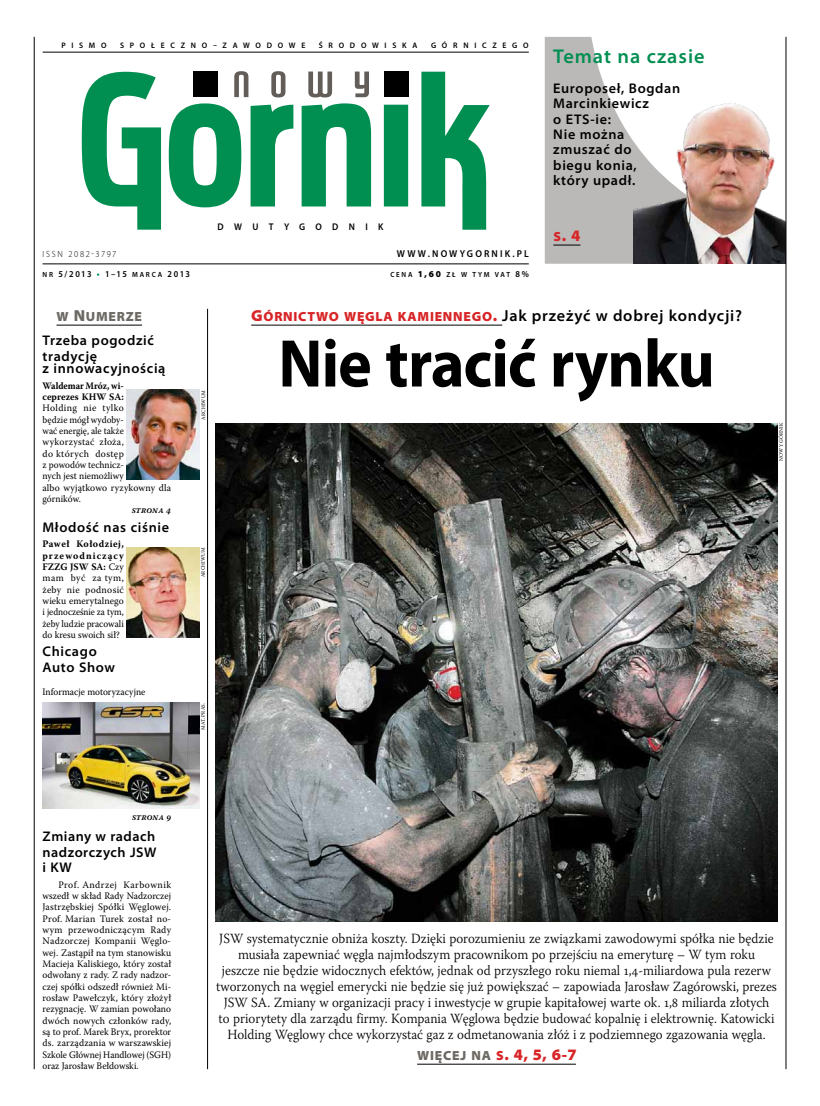
<style>
.page{position:relative;width:820px;height:1106px;background:#fff}
.page>*{position:absolute;margin:0;border:0;box-sizing:border-box;transform-origin:0 0}
.t1{font:700 68px "Myriad Pro";letter-spacing:-.015em;color:#000;scale:.94 1}
.t2{font:600 semi-expanded 20px "Myriad Pro";letter-spacing:.05em;color:#008e51;scale:.94 1}
.t3{font:600 semi-expanded 16px "Myriad Pro";letter-spacing:.05em;color:#000;scale:.94 1}
.t4{font:16px "Myriad Pro Black Semi Ext SC830";color:#d82527;scale:.94 1}
.t5{font:300 14px/16px "Warnock Pro";color:#000;text-align:center;scale:.94 1}
.t6{font:600 semi-expanded 14px/15.4px "Myriad Pro";letter-spacing:.05em;color:#000;scale:.94 1}
.t7{font:13.3px "Myriad Pro Black Semi Ext SC830";letter-spacing:.06em;color:#6d6964;scale:.94 1}
.t8{font:600 10px "Myriad Pro";letter-spacing:.225em;color:#000;scale:.94 1}
.t9{font:9.9px/11.3px "Warnock Pro";color:#000}
.t10{font:9.9px/11.3px "Warnock Pro";color:#000;text-align:justify;scale:.95 1}
.t11{font:700 9.9px/11.3px "Warnock Pro";letter-spacing:.005em;color:#000;scale:.91 1}
.t12{font:9.9px "Warnock Pro";color:#000;scale:.94 1}
.t13{font:italic 600 9.9px "Warnock Pro";color:#000;scale:.94 1}
.t14{font:600 9.7px "Myriad Pro";letter-spacing:1.13em;color:#000;scale:.94 1}
.t15{font:9px "Myriad Pro Semibold SC830";letter-spacing:.17em;color:#000;scale:.94 1}
.t16{font:300 9px "Myriad Pro";letter-spacing:.19em;color:#000;scale:.94 1}
.t17{font:600 8px "Myriad Pro";letter-spacing:.74em;color:#000}
.t18{font:7.5px "Myriad Pro Semibold SC830";letter-spacing:.24em;color:#000;scale:.94 1}
.t19{font:5.3px "Warnock Pro";letter-spacing:.02em;color:#000;scale:.94 1}
.s1{font-size:7.5px}
.s2{font-family:"Myriad Pro";font-weight:700;color:#008e51}
.s3{font-family:"Myriad Pro Black Semi Ext SC830";font-size:9px}
.s4{font-size:9px}
.s5{font-size:13.3px}
.s6{font-size:16px}
.s7{font-weight:700}
.s8{font-family:"Myriad Pro Black Semi Ext SC830";font-weight:400;font-stretch:normal;color:#d82527}
.s9{font-family:"Myriad Pro Black Semi Ext SC830";font-weight:400;font-stretch:normal;font-size:13.3px;color:#d82527}
.s10{color:#d82527}
.s11{font-size:16px;color:#d82527}
</style>
<div class="page">
<hr style="left:34px;top:37px;width:1px;height:1032px;background:#000">
<svg style="left:544px;top:37px;width:89px;height:227px;background:#c3c2c1"></svg>
<img style="left:633px;top:103px;width:152px;height:161px">
<svg style="left:553px;top:245px;width:27px;height:1px"></svg>
<hr style="left:43px;top:52px;width:485px;height:1px;background:#000">
<hr style="left:43px;top:264px;width:485px;height:1px;background:#000">
<hr style="left:785px;top:37px;width:1px;height:1032px;background:#000">
<hr style="left:56px;top:325px;width:86px;height:1px;background:#000">
<svg style="left:82px;top:72px;width:407px;height:158px"></svg>
<div style="left:384px;top:71px;width:24px;height:26px;background:#000"></div>
<div style="left:193px;top:71px;width:24px;height:26px;background:#000"></div>
<svg style="left:234px;top:71px;width:14px;height:26px"></svg>
<svg style="left:271px;top:71px;width:14px;height:26px"></svg>
<svg style="left:308px;top:72px;width:24px;height:25px"></svg>
<svg style="left:355px;top:72px;width:14px;height:25px"></svg>
<hr style="left:207px;top:309px;width:1px;height:760px;background:#000">
<img style="left:43px;top:702px;width:157px;height:106px">
<img style="left:215px;top:423px;width:562px;height:498px">
<hr style="left:251px;top:325px;width:251px;height:1px;background:#000">
<hr style="left:417px;top:1064px;width:79px;height:1px;background:#000">
<hr style="left:496px;top:1064px;width:79px;height:1px;background:#000">
<img style="left:127px;top:389px;width:73px;height:90px">
<img style="left:127px;top:547px;width:73px;height:90px">
<p class="t17" style="left:61px;top:40px;width:47px">PISMO</p>
<p class="t17" style="left:120px;top:40px;width:187px">SPOŁECZNO–ZAWODOWE</p>
<p class="t17" style="left:319px;top:40px;width:100px">ŚRODOWISKA</p>
<p class="t17" style="left:431px;top:40px;width:99px">GÓRNICZEGO</p>
<p class="t16" style="left:43px;top:249px;width:80px">ISSN 2082-3797</p>
<p class="t15" style="left:43px;top:268px;width:158px"><span class="s1">NR</span> 5/2013 <span class="s2">•</span> 1–15 <span class="s1">MARCA</span> 2013</p>
<p class="t14" style="left:217px;top:220px;width:178px">DWUTYGODNIK</p>
<p class="t8" style="left:397px;top:247px;width:142px">WWW.NOWYGORNIK.PL</p>
<p class="t18" style="left:390px;top:270px;width:149px">CENA <span class="s3">1,60</span> ZŁ W TYM VAT <span class="s4">8%</span></p>
<h2 class="t2" style="left:553px;top:45px;width:162px">Temat na czasie</h2>
<h3 class="t6" style="left:553px;top:81px;width:136px">Europoseł, Bogdan<br>Marcinkiewicz<br>o ETS-ie:<br>Nie można zmuszać do<br>biegu konia,<br>który upadł.</h3>
<h3 class="t4" style="left:553px;top:226px;width:30px"><span class="s5">S</span>. 4</h3>
<h3 class="t7" style="left:56px;top:309px;width:92px">W <span class="s6">N</span>UMERZE</h3>
<h3 class="t6" style="left:42px;top:333px;width:120px">Trzeba pogodzić tradycję</h3>
<h3 class="t6" style="left:42px;top:361px;width:132px">z innowacyjnością</h3>
<p class="t11" style="left:42px;top:379px;width:91px">Waldemar Mróz, wi&shy;ceprezes KHW SA:</p>
<p class="t9" style="left:42px;top:402px;width:130px">Holding nie tylko<br>będzie mógł wydoby-<br>wać energię, ale także wykorzystać złoża,<br>do których dostęp<br>z powodów technicz-<br>nych jest niemożliwy<br>albo wyjątkowo ryzykowny dla górników.</p>
<p class="t13" style="left:132px;top:504px;width:43px">strona 4</p>
<h3 class="t6" style="left:42px;top:519px;width:136px">Młodość nas ciśnie</h3>
<p class="t10" style="left:42px;top:538px;width:87px"><span class="s7">Paweł Kołodziej, przewodniczący FZZG JSW SA:</span> Czy mam być za tym, żeby nie podnosić wieku emerytalnego i jednocześnie za tym, żeby ludzie pracowali do kresu swoich sił?</p>
<h3 class="t6" style="left:42px;top:644px;width:79px">Chicago<br>Auto Show</h3>
<p class="t12" style="left:42px;top:685px;width:111px">Informacje motoryzacyjne</p>
<p class="t19" style="left:200px;top:420px;width:33px;rotate:-90deg">Archiwum</p>
<p class="t19" style="left:200px;top:577px;width:33px;rotate:-90deg">Archiwum</p>
<p class="t19" style="left:200px;top:730px;width:31px;rotate:-90deg">Mat. Pras.</p>
<p class="t13" style="left:132px;top:810px;width:43px">strona 9</p>
<h3 class="t3" style="left:251px;top:307px;width:523px"><span class="s8">G</span><span class="s9">ÓRNICTWO WĘGLA KAMIENNEGO</span><span class="s8">.</span> Jak przeżyć w dobrej kondycji?</h3>
<h1 class="t1" style="left:278px;top:319px;width:465px">Nie tracić rynku</h1>
<p class="t19" style="left:777px;top:461px;width:42px;rotate:-90deg">Nowy Górnik</p>
<h3 class="t6" style="left:43px;top:829px;width:123px;text-align:justify">Zmiany w radach nadzorczych JSW i KW</h3>
<p class="t9" style="left:43px;top:878px;width:130px;text-align:justify;text-indent:16px">Prof. Andrzej Karbownik wszedł w skład Rady Nadzorczej Jastrzębskiej Spółki Węglowej.<br>Prof. Marian Turek został no&shy;wym przewodniczącym Rady Nadzorczej Kompanii Węglo&shy;wej. Zastąpił na tym stanowisku Macieja Kaliskiego, który został odwołany z rady. Z rady nadzor&shy;czej spółki odszedł również Mi&shy;rosław Pawełczyk, który złożył rezygnację. W zamian powołano dwóch nowych członków rady, są to prof. Marek Bryx, prorektor ds. zarządzania w warszawskiej Szkole Głównej Handlowej (SGH) oraz Jarosław Bełdowski.</p>
<p class="t5" style="left:216px;top:930px;width:598px">JSW systematycznie obniża koszty. Dzięki porozumieniu ze związkami zawodowymi spółka nie będzie musiała zapewniać węgla najmłodszym pracownikom po przejściu na emeryturę – W tym roku<br>jeszcze nie będzie widocznych efektów, jednak od przyszłego roku niemal 1,4-miliardowa pula rezerw tworzonych na węgiel emerycki nie będzie się już powiększać – zapowiada Jarosław Zagórowski, prezes JSW SA. Zmiany w organizacji pracy i inwestycje w grupie kapitałowej warte ok. 1,8 miliarda złotych<br>to priorytety dla zarządu firmy. Kompania Węglowa będzie budować kopalnię i elektrownię. Katowicki Holding Węglowy chce wykorzystać gaz z odmetanowania złóż i z podziemnego zgazowania węgla.</p>
<h3 class="t7" style="left:417px;top:1048px;width:170px">WIĘCEJ NA <span class="s10">S</span><span class="s11">. 4, 5, 6-7</span></h3>
</div>
